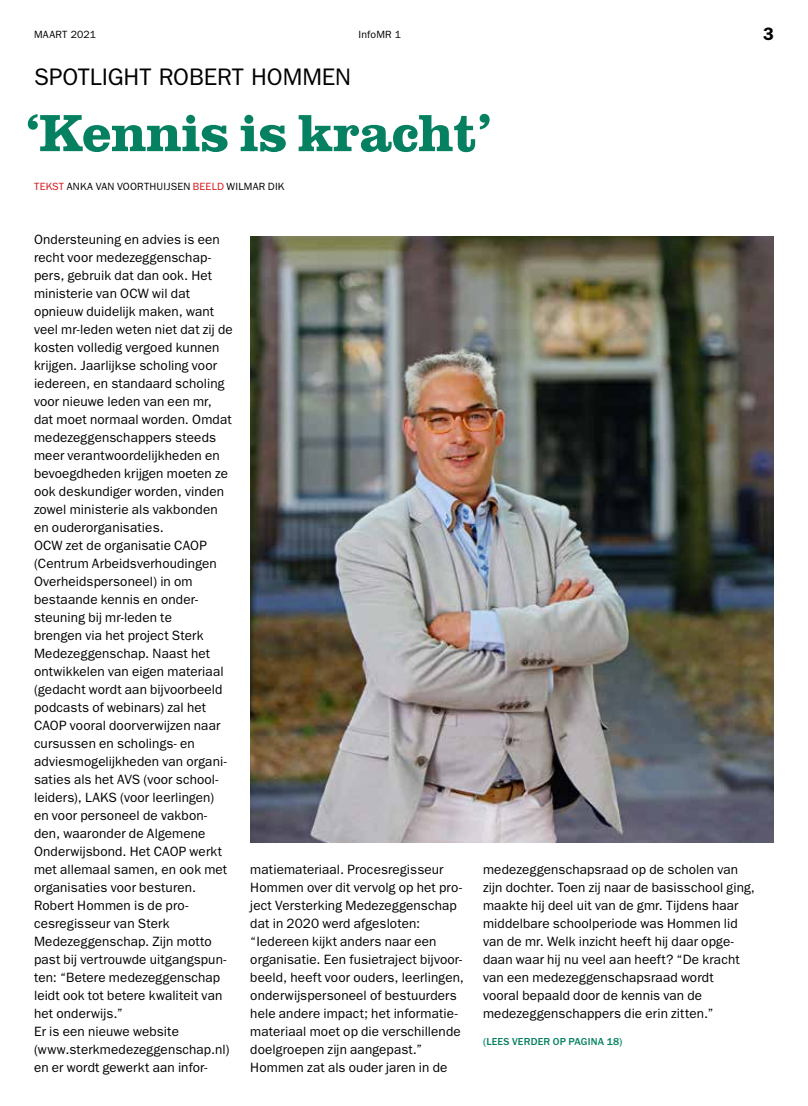
<style>
.page{position:relative;width:808px;height:1106px;background:#fff}
.page>*{position:absolute;margin:0;border:0;box-sizing:border-box;transform-origin:0 0}
.t1{font:700 54px "URW Clarendon T";letter-spacing:-.01em;color:#058161}
.t2{font:24px "Franklin Gothic LT";letter-spacing:-.005em;color:#000}
.t3{font:600 18px "Franklin Gothic LT";color:#000}
.t4{font:13.5px/18px "Franklin Gothic LT";letter-spacing:.01em;color:#000}
.t5{font:10.5px "Franklin Gothic LT";letter-spacing:.02em;color:#000}
.t6{font:500 10.5px "Franklin Gothic LT";letter-spacing:.02em;color:#058161}
.s1{color:#d51317}
</style>
<div class="page">
<img style="left:250px;top:236px;width:524px;height:607px">
<p class="t5" style="left:34px;top:28px;width:64px">MAART 2021</p>
<p class="t5" style="left:358px;top:28px;width:44px">InfoMR 1</p>
<h3 class="t3" style="left:763px;top:23px;width:12px">3</h3>
<h2 class="t2" style="left:34px;top:63px;width:318px">SPOTLIGHT ROBERT HOMMEN</h2>
<h1 class="t1" style="left:26px;top:101px;width:467px">‘Kennis is kracht’</h1>
<p class="t5" style="left:34px;top:180px;width:252px"><span class="s1">TEKST</span> ANKA VAN VOORTHUIJSEN <span class="s1">BEELD</span> WILMAR DIK</p>
<p class="t4" style="left:34px;top:230px;width:200px">Ondersteuning en advies is een recht voor medezeggenschap&shy;pers, gebruik dat dan ook. Het ministerie van OCW wil dat opnieuw duidelijk maken, want veel mr-leden weten niet dat zij de kosten volledig vergoed kunnen krijgen. Jaarlijkse scholing voor iedereen, en standaard scholing voor nieuwe leden van een mr, dat moet normaal worden. Omdat medezeggenschappers steeds meer verantwoordelijkheden en bevoegdheden krijgen moeten ze ook deskundiger worden, vinden zowel ministerie als vakbonden en ouderorganisaties.<br>OCW zet de organisatie CAOP (Centrum Arbeidsverhoudingen<br>Overheidspersoneel) in om bestaande kennis en onder&shy;steuning bij mr-leden te<br>brengen via het project Sterk<br>Medezeggenschap. Naast het ontwikkelen van eigen materiaal (gedacht wordt aan bijvoorbeeld podcasts of webinars) zal het<br>CAOP vooral doorverwijzen naar cursussen en scholings- en adviesmogelijkheden van organi&shy;saties als het AVS (voor school&shy;leiders), LAKS (voor leerlingen)<br>en voor personeel de vakbon&shy;den, waaronder de Algemene<br>Onderwijsbond. Het CAOP werkt met allemaal samen, en ook met organisaties voor besturen.<br>Robert Hommen is de pro&shy;cesregisseur van Sterk<br>Medezeggenschap. Zijn motto past bij vertrouwde uitgangspun&shy;ten: “Betere medezeggenschap leidt ook tot betere kwaliteit van het onderwijs.”<br>Er is een nieuwe website (www.sterkmedezeggenschap.nl) en er wordt gewerkt aan infor-</p>
<p class="t4" style="left:250px;top:860px;width:215px">matiemateriaal. Procesregisseur Hommen over dit vervolg op het pro&shy;ject Versterking Medezeggenschap dat in 2020 werd afgesloten: “Iedereen kijkt anders naar een organisatie. Een fusietraject bijvoor&shy;beeld, heeft voor ouders, leerlingen, onderwijspersoneel of bestuurders hele andere impact; het informatie&shy;materiaal moet op die verschillende doelgroepen zijn aangepast.” Hommen zat als ouder jaren in de</p>
<p class="t4" style="left:483px;top:860px;width:273px">medezeggenschapsraad op de scholen van zijn dochter. Toen zij naar de basisschool ging, maakte hij deel uit van de gmr. Tijdens haar middelbare schoolperiode was Hommen lid van de mr. Welk inzicht heeft hij daar opge&shy;daan waar hij nu veel aan heeft? “De kracht van een medezeggenschapsraad wordt<br>vooral bepaald door de kennis van de medezeggenschappers die erin zitten.”</p>
<p class="t6" style="left:483px;top:1035px;width:141px">(LEES VERDER OP PAGINA 18)</p>
</div>
